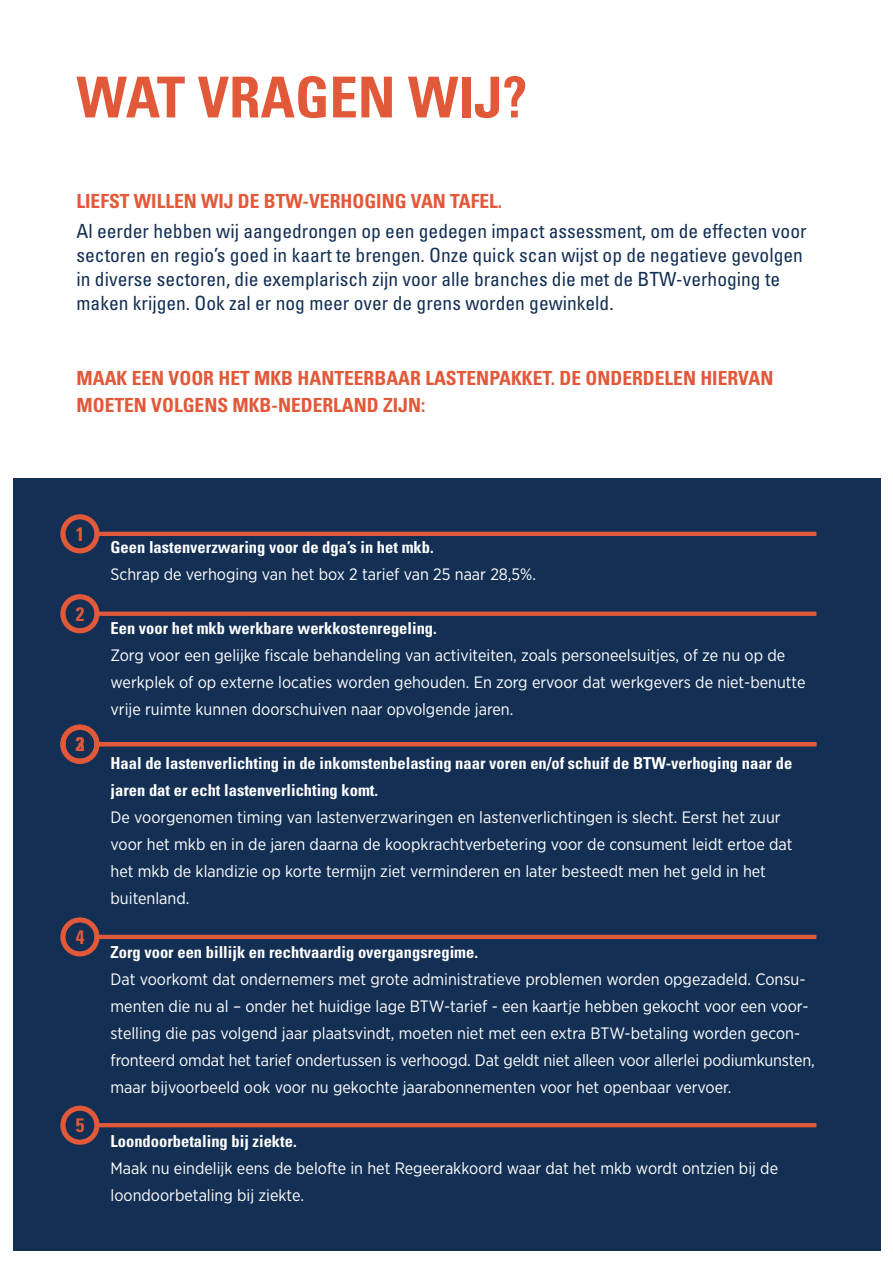
<style>
.page{position:relative;width:893px;height:1263px;background:#fff}
.page>*{position:absolute;margin:0;border:0;box-sizing:border-box;transform-origin:0 0}
.t1{font:700 condensed 56.55px "Univers LT Std";color:#e2593a}
.t2{font:condensed 19.5px/24px "Univers LT Std";color:#132f54}
.t3{font:700 condensed 19.5px/27px "Univers LT Std";color:#e2593a}
.t4{font:16.5px/27px "Gotham Narrow";color:#fff}
.t5{font:700 condensed 16.5px/27px "Univers LT Std";color:#fff}
</style>
<div class="page">
<div style="left:13px;top:478px;width:867px;height:772px;background:#132f54"></div>
<hr style="left:95px;top:532px;width:721px;height:4px;background:#e2593a">
<svg style="left:99px;top:612px;width:717px;height:4px;background:#db573a"></svg>
<hr style="left:95px;top:742px;width:721px;height:4px;background:#e2593a">
<hr style="left:95px;top:935px;width:721px;height:4px;background:#e2593a">
<svg style="left:99px;top:1123px;width:717px;height:4px;background:#dd583a"></svg>
<div style="left:60px;top:514px;width:39px;height:39px;border:5px solid #e2593a;border-radius:50%"></div>
<div style="left:60px;top:594px;width:39px;height:39px;border:5px solid #e2593a;border-radius:50%"></div>
<div style="left:60px;top:725px;width:39px;height:39px;border:5px solid #e2593a;border-radius:50%"></div>
<div style="left:60px;top:917px;width:39px;height:39px;border:5px solid #e2593a;border-radius:50%"></div>
<div style="left:60px;top:1106px;width:39px;height:39px;border:5px solid #e2593a;border-radius:50%"></div>
<h1 class="t1" style="left:77px;top:63px;width:452px">WAT VRAGEN WIJ?</h1>
<p class="t3" style="left:77px;top:187px;width:427px">LIEFST WILLEN WIJ DE BTW-VERHOGING VAN TAFEL.</p>
<p class="t2" style="left:77px;top:219px;width:732px">Al eerder hebben wij aangedrongen op een gedegen impact assessment, om de effecten voor sectoren en regio’s goed in kaart te brengen. Onze quick scan wijst op de negatieve gevolgen in diverse sectoren, die exemplarisch zijn voor alle branches die met de BTW-verhoging te maken krijgen. Ook zal er nog meer over de grens worden gewinkeld.</p>
<p class="t3" style="left:77px;top:364px;width:698px">MAAK EEN VOOR HET MKB HANTEERBAAR LASTENPAKKET. DE ONDERDELEN HIERVAN<br>MOETEN VOLGENS MKB-NEDERLAND ZIJN:</p>
<p class="t3" style="left:76px;top:520px;width:10px">1</p>
<p class="t3" style="left:76px;top:600px;width:10px">2</p>
<p class="t3" style="left:76px;top:731px;width:10px">23</p>
<p class="t3" style="left:76px;top:923px;width:10px">4</p>
<p class="t3" style="left:76px;top:1112px;width:10px">5</p>
<p class="t5" style="left:111px;top:534px;width:325px">Geen lastenverzwaring voor de dga’s in het mkb.</p>
<p class="t4" style="left:111px;top:560px;width:427px">Schrap de verhoging van het box 2 tarief van 25 naar 28,5%.</p>
<p class="t5" style="left:111px;top:615px;width:328px">Een voor het mkb werkbare werkkostenregeling.</p>
<p class="t4" style="left:111px;top:641px;width:696px">Zorg voor een gelijke fiscale behandeling van activiteiten, zoals personeelsuitjes, of ze nu op de werkplek of op externe locaties worden gehouden. En zorg ervoor dat werkgevers de niet-benutte vrije ruimte kunnen doorschuiven naar opvolgende jaren.</p>
<p class="t5" style="left:111px;top:750px;width:683px">Haal de lastenverlichting in de inkomstenbelasting naar voren en/of schuif de BTW-verhoging naar de jaren dat er echt lastenverlichting komt.</p>
<p class="t4" style="left:111px;top:803px;width:683px">De voorgenomen timing van lastenverzwaringen en lastenverlichtingen is slecht. Eerst het zuur voor het mkb en in de jaren daarna de koopkrachtverbetering voor de consument leidt ertoe dat het mkb de klandizie op korte termijn ziet verminderen en later besteedt men het geld in het buitenland.</p>
<p class="t5" style="left:111px;top:938px;width:369px">Zorg voor een billijk en rechtvaardig overgangsregime.</p>
<p class="t4" style="left:111px;top:965px;width:706px">Dat voorkomt dat ondernemers met grote administratieve problemen worden opgezadeld. Consu&shy;menten die nu al – onder het huidige lage BTW-tarief - een kaartje hebben gekocht voor een voor&shy;stelling die pas volgend jaar plaatsvindt, moeten niet met een extra BTW-betaling worden gecon&shy;fronteerd omdat het tarief ondertussen is verhoogd. Dat geldt niet alleen voor allerlei podiumkunsten, maar bijvoorbeeld ook voor nu gekochte jaarabonnementen voor het openbaar vervoer.</p>
<p class="t5" style="left:111px;top:1127px;width:188px">Loondoorbetaling bij ziekte.</p>
<p class="t4" style="left:111px;top:1154px;width:669px">Maak nu eindelijk eens de belofte in het Regeerakkoord waar dat het mkb wordt ontzien bij de loondoorbetaling bij ziekte.</p>
</div>
